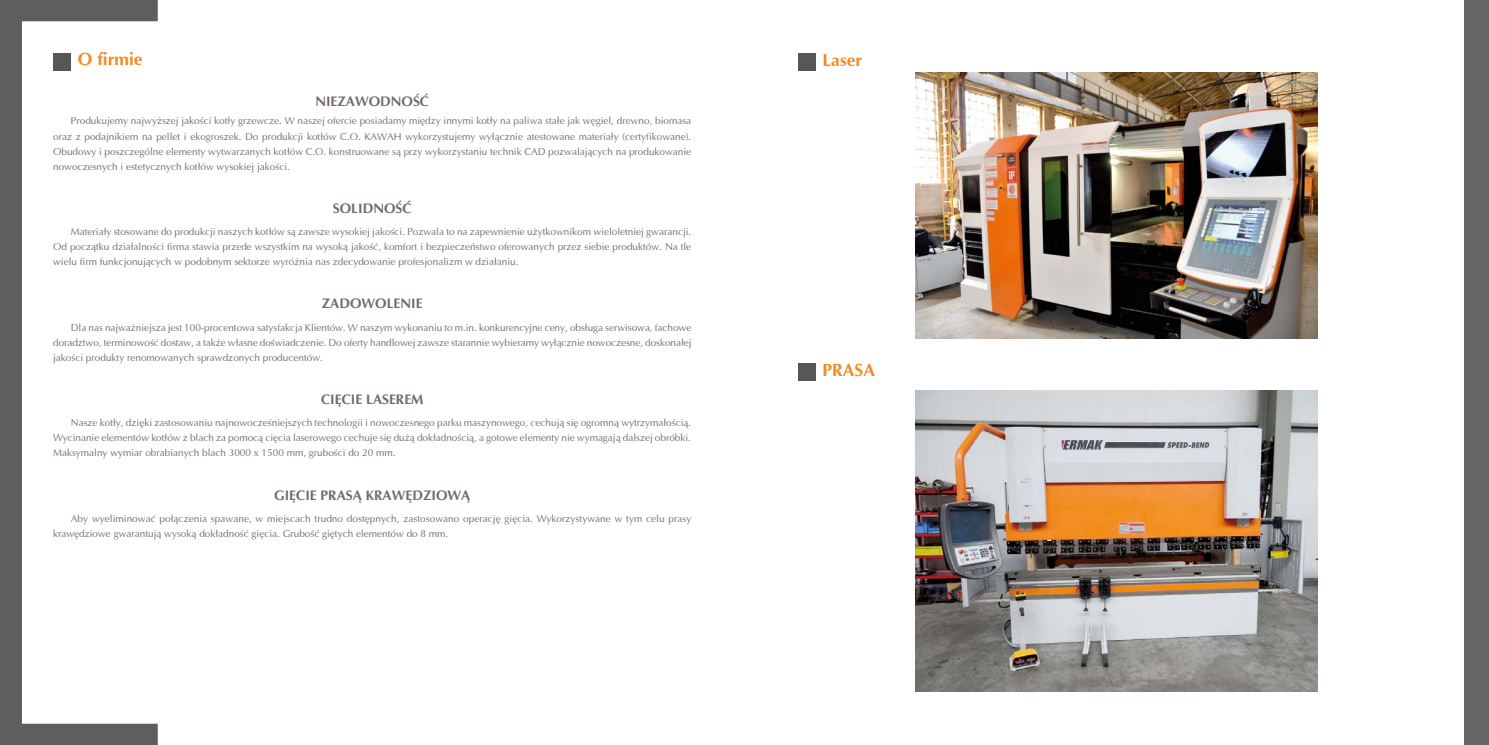
<style>
.page{position:relative;width:1489px;height:745px;background:#fff}
.page>*{position:absolute;margin:0;border:0;box-sizing:border-box;transform-origin:0 0}
.t1{font:700 17.5px "Ottawa";color:#f28a25}
.t2{font:700 13.75px "Ottawa";color:#756a6a}
.t3{font:10px/15px "Ottawa";color:#756a6a;text-align:justify}
</style>
<div class="page">
<div style="left:1463px;top:0;width:25px;height:744px;background:#666665"></div>
<svg style="left:0;top:0;width:158px;height:744px"></svg>
<div style="left:53px;top:53px;width:18px;height:18px;background:#575756"></div>
<div style="left:797px;top:53px;width:18px;height:18px;background:#575756"></div>
<div style="left:797px;top:363px;width:18px;height:18px;background:#575756"></div>
<img style="left:915px;top:72px;width:402px;height:266px">
<img style="left:915px;top:390px;width:402px;height:301px">
<h1 class="t1" style="left:78px;top:48px;width:66px">O firmie</h1>
<h1 class="t1" style="left:822px;top:49px;width:41px">Laser</h1>
<h2 class="t2" style="left:315px;top:92px;width:115px">NIEZAWODNOŚĆ</h2>
<p class="t3" style="left:53px;top:113px;width:639px;text-indent:18px">Produkujemy najwyższej jakości kotły grzewcze. W naszej ofercie posiadamy między innymi kotły na paliwa stałe jak węgiel, drewno, biomasa oraz z podajnikiem na pellet i ekogroszek. Do produkcji kotłów C.O. KAWAH wykorzystujemy wyłącznie atestowane materiały (certyfikowane).<br>Obudowy i poszczególne elementy wytwarzanych kotłów C.O. konstruowane są przy wykorzystaniu technik CAD pozwalających na produkowanie nowoczesnych i estetycznych kotłów wysokiej jakości.</p>
<h2 class="t2" style="left:333px;top:199px;width:80px">SOLIDNOŚĆ</h2>
<p class="t3" style="left:53px;top:224px;width:639px;text-indent:18px">Materiały stosowane do produkcji naszych kotłów są zawsze wysokiej jakości. Pozwala to na zapewnienie użytkownikom wieloletniej gwarancji.<br>Od początku działalności firma stawia przede wszystkim na wysoką jakość, komfort i bezpieczeństwo oferowanych przez siebie produktów. Na tle wielu firm funkcjonujących w podobnym sektorze wyróżnia nas zdecydowanie profesjonalizm w działaniu.</p>
<h2 class="t2" style="left:322px;top:295px;width:102px">ZADOWOLENIE</h2>
<p class="t3" style="left:53px;top:319px;width:640px;text-indent:18px">Dla nas najważniejsza jest 100-procentowa satysfakcja Klientów. W naszym wykonaniu to m.in. konkurencyjne ceny, obsługa serwisowa, fachowe doradztwo, terminowość dostaw, a także własne doświadczenie. Do oferty handlowej zawsze starannie wybieramy wyłącznie nowoczesne, doskonałej jakości produkty renomowanych sprawdzonych producentów.</p>
<h2 class="t2" style="left:321px;top:390px;width:104px">CIĘCIE LASEREM</h2>
<p class="t3" style="left:53px;top:415px;width:639px;text-indent:18px">Nasze kotły, dzięki zastosowaniu najnowocześniejszych technologii i nowoczesnego parku maszynowego, cechują się ogromną wytrzymałością.<br>Wycinanie elementów kotłów z blach za pomocą cięcia laserowego cechuje się dużą dokładnością, a gotowe elementy nie wymagają dalszej obróbki.<br>Maksymalny wymiar obrabianych blach 3000 x 1500 mm, grubości do 20 mm.</p>
<h2 class="t2" style="left:274px;top:486px;width:198px">GIĘCIE PRASĄ KRAWĘDZIOWĄ</h2>
<p class="t3" style="left:53px;top:510px;width:639px;text-indent:18px">Aby wyeliminować połączenia spawane, w miejscach trudno dostępnych, zastosowano operację gięcia. Wykorzystywane w tym celu prasy krawędziowe gwarantują wysoką dokładność gięcia. Grubość giętych elementów do 8 mm.</p>
<h1 class="t1" style="left:822px;top:359px;width:54px">PRASA</h1>
</div>
